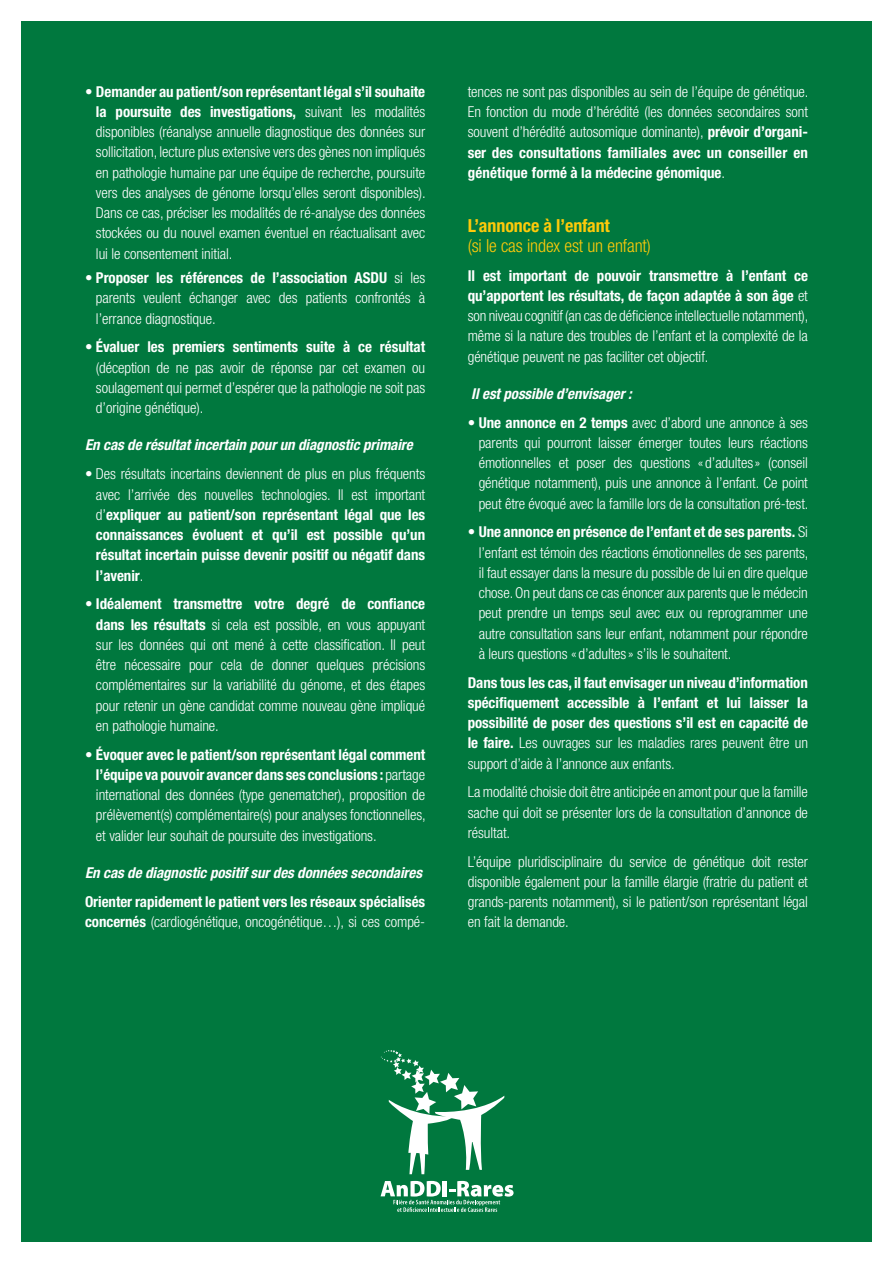
<style>
.page{position:relative;width:893px;height:1263px;background:#fff}
.page>*{position:absolute;margin:0;border:0;box-sizing:border-box;transform-origin:0 0}
.t1{font:300 condensed 18px "Helvetica Neue LT";letter-spacing:-.005em;color:#feca0a}
.t2{font:700 condensed 18px "Helvetica Neue LT";letter-spacing:-.005em;color:#feca0a}
.t3{font:300 condensed 15px/20.2px "Helvetica Neue LT";letter-spacing:-.005em;color:#fff;text-align:justify}
.t4{font:700 condensed 15px/20.2px "Helvetica Neue LT";letter-spacing:-.005em;color:#fff;text-align:justify}
.t5{font:italic 700 condensed 15px "Helvetica Neue LT";letter-spacing:-.005em;color:#fff}
.s1{font-weight:700}
.s2{font-weight:300}
</style>
<div class="page">
<div style="left:21px;top:21px;width:851px;height:1221px;background:#00783e"></div>
<svg style="left:381px;top:1181px;width:133px;height:31px"></svg>
<svg style="left:381px;top:1050px;width:123px;height:124px"></svg>
<p class="t3" style="left:96px;top:81px;width:331px;text-indent:-11px"><span class="s1">• Demander au patient/son représentant légal s’il souhaite la poursuite des investigations,</span> suivant les modalités disponibles (réanalyse annuelle diagnostique des données sur sollicitation, lecture plus extensive vers des gènes non impliqués en pathologie humaine par une équipe de recherche, poursuite vers des analyses de génome lorsqu’elles seront disponibles).<br>Dans ce cas, préciser les modalités de ré-analyse des données stockées ou du nouvel examen éventuel en réactualisant avec lui le consentement initial.</p>
<p class="t3" style="left:96px;top:268px;width:331px;text-indent:-11px"><span class="s1">• Proposer les références de l’association ASDU</span> si les parents veulent échanger avec des patients confrontés à l’errance diagnostique.</p>
<p class="t4" style="left:85px;top:337px;width:342px">• Évaluer les premiers sentiments suite à ce résultat</p>
<p class="t3" style="left:96px;top:357px;width:331px">(déception de ne pas avoir de réponse par cet examen ou soulagement qui permet d’espérer que la pathologie ne soit pas d’origine génétique).</p>
<p class="t5" style="left:85px;top:436px;width:329px">En cas de résultat incertain pour un diagnostic primaire</p>
<p class="t4" style="left:96px;top:464px;width:331px;text-indent:-11px"><span class="s2">• Des résultats incertains deviennent de plus en plus fréquents avec l’arrivée des nouvelles technologies. Il est important d’</span>expliquer au patient/son représentant légal que les connaissances évoluent et qu’il est possible qu’un résultat incertain puisse devenir positif ou négatif dans l’avenir<span class="s2">.</span></p>
<p class="t3" style="left:96px;top:594px;width:331px;text-indent:-11px">• <span class="s1">Idéalement transmettre votre degré de confiance dans les résultats</span> si cela est possible, en vous appuyant sur les données qui ont mené à cette classification. Il peut être nécessaire pour cela de donner quelques précisions complémentaires sur la variabilité du génome, et des étapes pour retenir un gène candidat comme nouveau gène impliqué en pathologie humaine.</p>
<p class="t3" style="left:96px;top:744px;width:331px;text-indent:-11px">• <span class="s1">Évoquer avec le patient/son représentant légal comment l’équipe va pouvoir avancer dans ses conclusions :</span> partage international des données (type genematcher), proposition de prélèvement(s) complémentaire(s) pour analyses fonctionnelles, et valider leur souhait de poursuite des investigations.</p>
<p class="t5" style="left:85px;top:863px;width:338px">En cas de diagnostic positif sur des données secondaires</p>
<p class="t4" style="left:85px;top:891px;width:342px">Orienter rapidement le patient vers les réseaux spécialisés concernés <span class="s2">(cardiogénétique, oncogénétique…), si ces compé-</span></p>
<p class="t3" style="left:468px;top:81px;width:342px">tences ne sont pas disponibles au sein de l’équipe de génétique.<br>En fonction du mode d’hérédité (les données secondaires sont souvent d’hérédité autosomique dominante), <span class="s1">prévoir d’organi&shy;ser des consultations familiales avec un conseiller en génétique formé à la médecine génomique</span>.</p>
<p class="t2" style="left:468px;top:214px;width:144px">L’annonce à l’enfant</p>
<p class="t1" style="left:468px;top:235px;width:185px">(si le cas index est un enfant)</p>
<p class="t3" style="left:468px;top:265px;width:342px"><span class="s1">Il est important de pouvoir transmettre à l’enfant ce qu’apportent les résultats, de façon adaptée à son âge</span> et son niveau cognitif (an cas de déficience intellectuelle notamment), même si la nature des troubles de l’enfant et la complexité de la génétique peuvent ne pas faciliter cet objectif.</p>
<p class="t5" style="left:471px;top:384px;width:162px">Il est possible d’envisager :</p>
<p class="t3" style="left:479px;top:412px;width:331px;text-indent:-11px">• <span class="s1">Une annonce en 2 temps</span> avec d’abord une annonce à ses parents qui pourront laisser émerger toutes leurs réactions émotionnelles et poser des questions « d’adultes» (conseil génétique notamment), puis une annonce à l’enfant. Ce point peut être évoqué avec la famille lors de la consultation pré-test.</p>
<p class="t3" style="left:479px;top:522px;width:331px;text-indent:-11px"><span class="s1">• Une annonce en présence de l’enfant et de ses parents.</span> Si l’enfant est témoin des réactions émotionnelles de ses parents, il faut essayer dans la mesure du possible de lui en dire quelque chose. On peut dans ce cas énoncer aux parents que le médecin peut prendre un temps seul avec eux ou reprogrammer une autre consultation sans leur enfant, notamment pour répondre à leurs questions « d’adultes» s’ils le souhaitent.</p>
<p class="t4" style="left:468px;top:672px;width:342px">Dans tous les cas, il faut envisager un niveau d’information spécifiquement accessible à l’enfant et lui laisser la possibilité de poser des questions s’il est en capacité de le faire. <span class="s2">Les ouvrages sur les maladies rares peuvent être un support d’aide à l’annonce aux enfants.</span></p>
<p class="t3" style="left:468px;top:782px;width:342px">La modalité choisie doit être anticipée en amont pour que la famille sache qui doit se présenter lors de la consultation d’annonce de résultat.</p>
<p class="t3" style="left:468px;top:851px;width:342px">L’équipe pluridisciplinaire du service de génétique doit rester disponible également pour la famille élargie (fratrie du patient et grands-parents notamment), si le patient/son représentant légal en fait la demande.</p>
</div>
